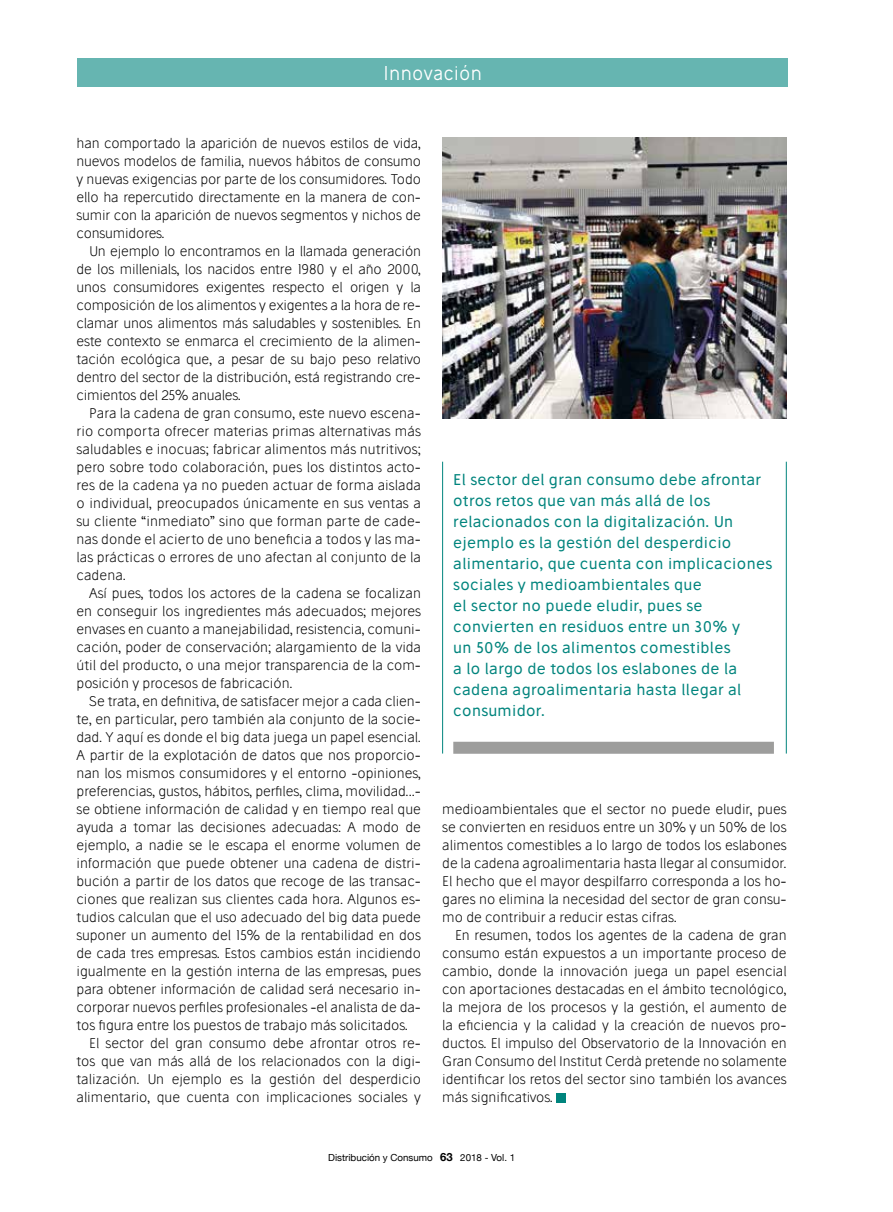
<style>
.page{position:relative;width:893px;height:1212px;background:#fff}
.page>*{position:absolute;margin:0;border:0;box-sizing:border-box;transform-origin:0 0}
.t1{font:18px "Ogonek";color:#fff}
.t2{font:15px/21px "Stilu";letter-spacing:.025em;color:#00847d}
.t3{font:300 13.5px/18px "Stilu";color:#000;text-align:justify}
.t4{font:9.75px "Helvetica Neue";color:#000}
.s1{font-weight:700;font-size:11.25px}
</style>
<div class="page">
<div style="left:556px;top:1093px;width:10px;height:9px;background:#00847d"></div>
<img style="left:442px;top:137px;width:345px;height:281px">
<div style="left:453px;top:742px;width:321px;height:12px;background:#9d9d9c"></div>
<hr style="left:442px;top:462px;width:1px;height:291px;background:#00847d">
<hr style="left:786px;top:462px;width:1px;height:291px;background:#00847d">
<div style="left:78px;top:58px;width:710px;height:29px;background:#66b5b1"></div>
<h1 class="t1" style="left:383px;top:60px;width:100px">Innovación</h1>
<p class="t3" style="left:77px;top:134px;width:346px">han comportado la aparición de nuevos estilos de vida, nuevos modelos de familia, nuevos hábitos de consumo y nuevas exigencias por parte de los consumidores. Todo ello ha repercutido directamente en la manera de con&shy;sumir con la aparición de nuevos segmentos y nichos de consumidores.</p>
<p class="t3" style="left:77px;top:242px;width:346px;text-indent:13px">Un ejemplo lo encontramos en la llamada generación de los millenials, los nacidos entre 1980 y el año 2000, unos consumidores exigentes respecto el origen y la composición de los alimentos y exigentes a la hora de re&shy;clamar unos alimentos más saludables y sostenibles. En este contexto se enmarca el crecimiento de la alimen&shy;tación ecológica que, a pesar de su bajo peso relativo dentro del sector de la distribución, está registrando cre&shy;cimientos del 25% anuales.</p>
<p class="t3" style="left:77px;top:404px;width:346px;text-indent:13px">Para la cadena de gran consumo, este nuevo escena&shy;rio comporta ofrecer materias primas alternativas más saludables e inocuas; fabricar alimentos más nutritivos; pero sobre todo colaboración, pues los distintos acto&shy;res de la cadena ya no pueden actuar de forma aislada o individual, preocupados únicamente en sus ventas a su cliente “inmediato” sino que forman parte de cade&shy;nas donde el acierto de uno beneficia a todos y las ma&shy;las prácticas o errores de uno afectan al conjunto de la cadena.</p>
<p class="t3" style="left:77px;top:584px;width:346px;text-indent:13px">Así pues, todos los actores de la cadena se focalizan en conseguir los ingredientes más adecuados; mejores envases en cuanto a manejabilidad, resistencia, comuni&shy;cación, poder de conservación; alargamiento de la vida útil del producto, o una mejor transparencia de la com&shy;posición y procesos de fabricación.</p>
<p class="t3" style="left:89px;top:692px;width:333px">Se trata, en definitiva, de satisfacer mejor a cada clien-</p>
<p class="t3" style="left:77px;top:710px;width:346px">te, en particular, pero también ala conjunto de la socie-</p>
<p class="t3" style="left:77px;top:728px;width:346px">dad. Y aquí es donde el big data juega un papel esencial.</p>
<p class="t3" style="left:77px;top:746px;width:346px">A partir de la explotación de datos que nos proporcio-</p>
<p class="t3" style="left:77px;top:764px;width:346px">nan los mismos consumidores y el entorno -opiniones,</p>
<p class="t3" style="left:77px;top:782px;width:346px">preferencias, gustos, hábitos, perfiles, clima, movilidad...-</p>
<p class="t3" style="left:77px;top:800px;width:346px">se obtiene información de calidad y en tiempo real que</p>
<p class="t3" style="left:77px;top:818px;width:346px">ayuda a tomar las decisiones adecuadas: A modo de</p>
<p class="t3" style="left:77px;top:836px;width:346px">ejemplo, a nadie se le escapa el enorme volumen de</p>
<p class="t3" style="left:77px;top:854px;width:346px">información que puede obtener una cadena de distri-</p>
<p class="t3" style="left:77px;top:872px;width:346px">bución a partir de los datos que recoge de las transac-</p>
<p class="t3" style="left:77px;top:890px;width:346px">ciones que realizan sus clientes cada hora. Algunos es-</p>
<p class="t3" style="left:77px;top:908px;width:346px">tudios calculan que el uso adecuado del big data puede</p>
<p class="t3" style="left:77px;top:926px;width:346px">suponer un aumento del 15% de la rentabilidad en dos</p>
<p class="t3" style="left:77px;top:944px;width:346px">de cada tres empresas. Estos cambios están incidiendo</p>
<p class="t3" style="left:77px;top:962px;width:346px">igualmente en la gestión interna de las empresas, pues</p>
<p class="t3" style="left:77px;top:980px;width:346px">para obtener información de calidad será necesario in-</p>
<p class="t3" style="left:77px;top:998px;width:346px">corporar nuevos perfiles profesionales -el analista de da-</p>
<p class="t3" style="left:77px;top:1016px;width:333px">tos figura entre los puestos de trabajo más solicitados.</p>
<p class="t3" style="left:89px;top:1034px;width:333px">El sector del gran consumo debe afrontar otros re-</p>
<p class="t3" style="left:77px;top:1052px;width:346px">tos que van más allá de los relacionados con la digi-</p>
<p class="t3" style="left:77px;top:1070px;width:346px">talización. Un ejemplo es la gestión del desperdicio</p>
<p class="t3" style="left:77px;top:1088px;width:346px">alimentario, que cuenta con implicaciones sociales y</p>
<p class="t2" style="left:453px;top:469px;width:320px">El sector del gran consumo debe afrontar otros retos que van más allá de los relacionados con la digitalización. Un ejemplo es la gestión del desperdicio alimentario, que cuenta con implicaciones sociales y medioambientales que<br>el sector no puede eludir, pues se convierten en residuos entre un 30% y<br>un 50% de los alimentos comestibles<br>a lo largo de todos los eslabones de la cadena agroalimentaria hasta llegar al consumidor.</p>
<p class="t3" style="left:442px;top:800px;width:346px">medioambientales que el sector no puede eludir, pues se convierten en residuos entre un 30% y un 50% de los alimentos comestibles a lo largo de todos los eslabones de la cadena agroalimentaria hasta llegar al consumidor.<br>El hecho que el mayor despilfarro corresponda a los ho&shy;gares no elimina la necesidad del sector de gran consu&shy;mo de contribuir a reducir estas cifras.</p>
<p class="t3" style="left:442px;top:926px;width:346px;text-indent:13px">En resumen, todos los agentes de la cadena de gran consumo están expuestos a un importante proceso de cambio, donde la innovación juega un papel esencial con aportaciones destacadas en el ámbito tecnológico, la mejora de los procesos y la gestión, el aumento de la eficiencia y la calidad y la creación de nuevos pro&shy;ductos. El impulso del Observatorio de la Innovación en Gran Consumo del Institut Cerdà pretende no solamente identificar los retos del sector sino también los avances más significativos.</p>
<p class="t4" style="left:328px;top:1152px;width:188px">Distribución y Consumo <span class="s1">63</span> 2018 - Vol. 1</p>
</div>
